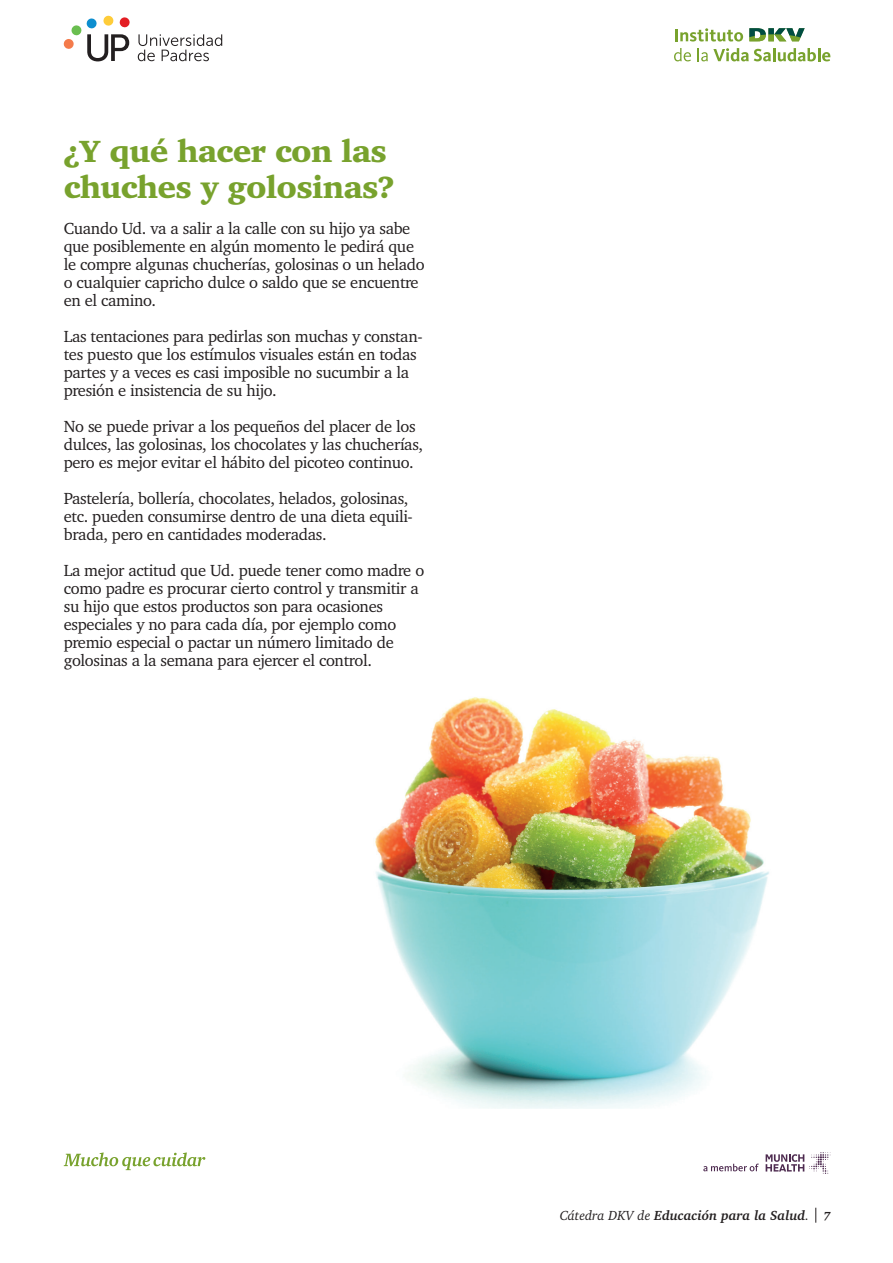
<style>
.page{position:relative;width:893px;height:1263px;background:#fff}
.page>*{position:absolute;margin:0;border:0;box-sizing:border-box;transform-origin:0 0}
.t1{font:900 31.5px/36px "Charter IT Cby BT";letter-spacing:-.02em;color:#78a22d}
.t2{font:16.5px/18px "Charter IT Cby BT";letter-spacing:-.02em;color:#231f20}
.t3{font:italic 700 13.5px "Charter IT Cby BT";color:#231f20}
.s1{font-weight:400}
.s2{font-size:12px}
</style>
<div class="page">
<svg style="left:749px;top:28px;width:56px;height:13px"></svg>
<svg style="left:675px;top:28px;width:68px;height:14px"></svg>
<svg style="left:674px;top:48px;width:17px;height:13px"></svg>
<svg style="left:697px;top:48px;width:134px;height:13px"></svg>
<svg style="left:815px;top:1208px;width:1px;height:15px"></svg>
<svg style="left:766px;top:1152px;width:65px;height:22px"></svg>
<svg style="left:703px;top:1163px;width:56px;height:8px"></svg>
<svg style="left:138px;top:34px;width:84px;height:27px"></svg>
<svg style="left:87px;top:34px;width:42px;height:27px"></svg>
<svg style="left:119px;top:17px;width:11px;height:11px"></svg>
<svg style="left:103px;top:15px;width:11px;height:11px"></svg>
<svg style="left:86px;top:18px;width:11px;height:11px"></svg>
<svg style="left:71px;top:25px;width:11px;height:11px"></svg>
<svg style="left:63px;top:39px;width:11px;height:10px"></svg>
<svg style="left:64px;top:1152px;width:141px;height:18px"></svg>
<img style="left:375px;top:697px;width:394px;height:412px">
<h1 class="t1" style="left:64px;top:133px;width:332px">¿Y qué hacer con las chuches y golosinas?</h1>
<p class="t2" style="left:64px;top:219px;width:363px">Cuando Ud. va a salir a la calle con su hijo ya sabe que posiblemente en algún momento le pedirá que le compre algunas chucherías, golosinas o un helado o cualquier capricho dulce o saldo que se encuentre en el camino.</p>
<p class="t2" style="left:64px;top:327px;width:360px">Las tentaciones para pedirlas son muchas y constan&shy;tes puesto que los estímulos visuales están en todas partes y a veces es casi imposible no sucumbir a la presión e insistencia de su hijo.</p>
<p class="t2" style="left:64px;top:417px;width:361px">No se puede privar a los pequeños del placer de los dulces, las golosinas, los chocolates y las chucherías, pero es mejor evitar el hábito del picoteo continuo.</p>
<p class="t2" style="left:64px;top:489px;width:351px">Pastelería, bollería, chocolates, helados, golosinas, etc. pueden consumirse dentro de una dieta equili&shy;brada, pero en cantidades moderadas.</p>
<p class="t2" style="left:64px;top:561px;width:362px">La mejor actitud que Ud. puede tener como madre o como padre es procurar cierto control y transmitir a su hijo que estos productos son para ocasiones especiales y no para cada día, por ejemplo como premio especial o pactar un número limitado de golosinas a la semana para ejercer el control.</p>
<p class="t3" style="left:560px;top:1206px;width:272px"><span class="s1">Cátedra DKV de</span> Educación para la Salud<span class="s1">.</span> <span class="s2">7</span></p>
</div>
